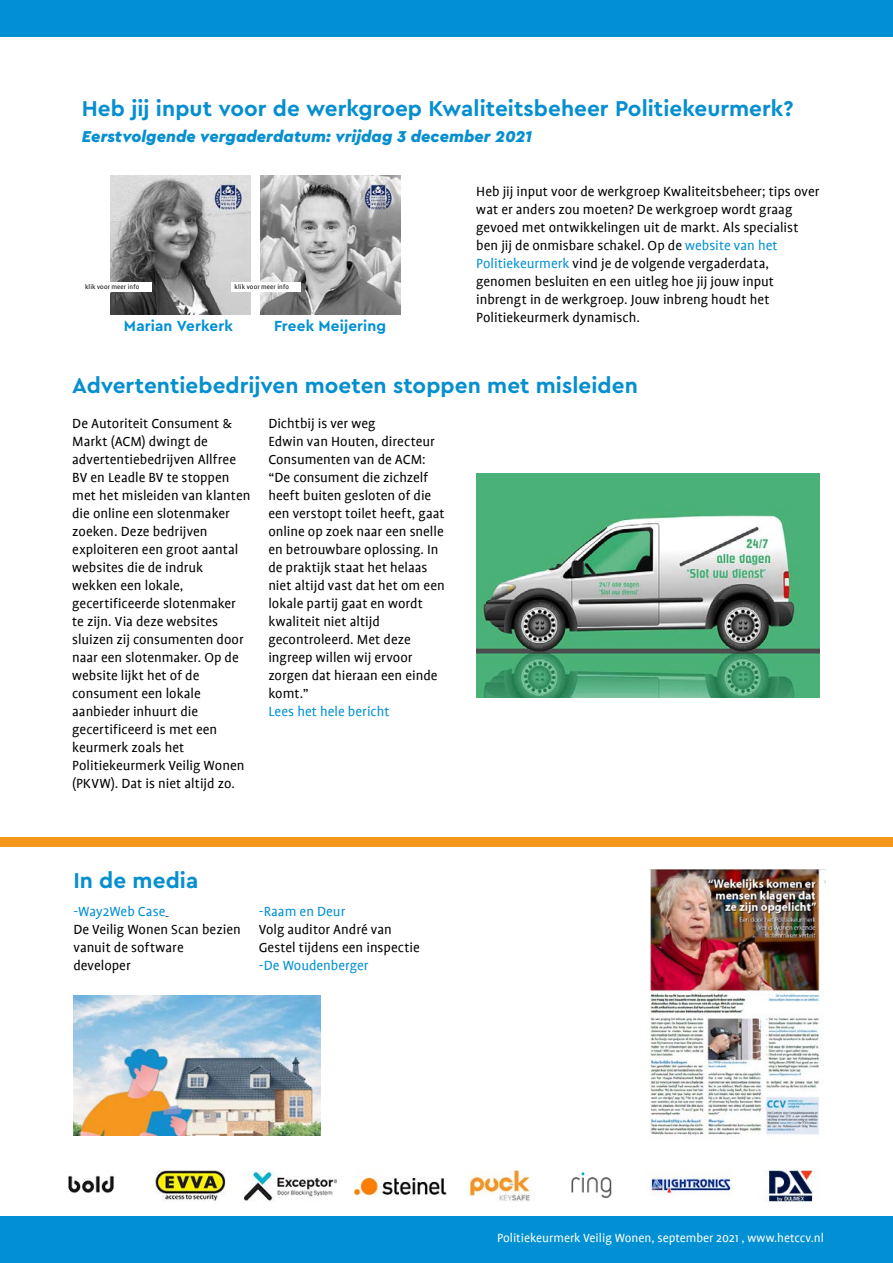
<style>
.page{position:relative;width:893px;height:1263px;background:#fff}
.page>*{position:absolute;margin:0;border:0;box-sizing:border-box;transform-origin:0 0}
.t1{font:700 22.5px "Cera Pro";letter-spacing:.005em;color:#068fcf}
.t2{font:italic 900 16.5px "Cera Pro";letter-spacing:.005em;color:#068fcf}
.t3{font:700 15.3px "Cera Pro";letter-spacing:.01em;color:#0090d3}
.t4{font:15px/18px "Profile";color:#000}
.t5{font:15px "Profile";color:#0090d3}
.t6{font:13.5px "Profile";color:#fff}
.t7{font:7.2px "Profile";letter-spacing:.02em;color:#000}
.s1{color:#0090d3}
</style>
<div class="page">
<div style="left:0;top:0;width:893px;height:37px;background:#0090d3"></div>
<div style="left:0;top:1216px;width:893px;height:47px;background:#0090d3"></div>
<img style="left:68px;top:1175px;width:46px;height:18px">
<img style="left:155px;top:1170px;width:76px;height:31px">
<img style="left:245px;top:1170px;width:91px;height:31px">
<img style="left:355px;top:1170px;width:91px;height:26px">
<img style="left:466px;top:1170px;width:146px;height:31px">
<img style="left:650px;top:1170px;width:82px;height:25px">
<img style="left:765px;top:1170px;width:50px;height:31px">
<img style="left:111px;top:175px;width:139px;height:140px">
<img style="left:260px;top:175px;width:140px;height:140px">
<div style="left:82px;top:282px;width:70px;height:10px;background:#fff"></div>
<div style="left:231px;top:282px;width:70px;height:10px;background:#fff"></div>
<img style="left:476px;top:473px;width:344px;height:224px">
<div style="left:0;top:838px;width:893px;height:9px;background:#f4971b"></div>
<img style="left:73px;top:995px;width:247px;height:140px">
<img style="left:650px;top:869px;width:175px;height:266px">
<h1 class="t1" style="left:82px;top:94px;width:713px">Heb jij input voor de werkgroep Kwaliteitsbeheer Politiekeurmerk?</h1>
<p class="t2" style="left:82px;top:125px;width:452px">Eerstvolgende vergaderdatum: vrijdag 3 december 2021</p>
<p class="t7" style="left:85px;top:283px;width:56px">klik voor meer info</p>
<p class="t7" style="left:235px;top:283px;width:56px">klik voor meer info</p>
<p class="t3" style="left:124px;top:316px;width:110px">Marian Verkerk</p>
<p class="t3" style="left:274px;top:316px;width:114px">Freek Meijering</p>
<p class="t4" style="left:476px;top:182px;width:345px">Heb jij input voor de werkgroep Kwaliteitsbeheer; tips over wat er anders zou moeten? De werkgroep wordt graag gevoed met ontwikkelingen uit de markt. Als specialist ben jij de onmisbare schakel. Op de <span class="s1">website van het Politiekeurmerk</span> vind je de volgende vergaderdata, genomen besluiten en een uitleg hoe jij jouw input inbrengt in de werkgroep. Jouw inbreng houdt het Politiekeurmerk dynamisch.</p>
<h1 class="t1" style="left:72px;top:370px;width:567px">Advertentiebedrijven moeten stoppen met misleiden</h1>
<p class="t4" style="left:72px;top:414px;width:180px">De Autoriteit Consument &amp;<br>Markt (ACM) dwingt de advertentiebedrijven Allfree<br>BV en Leadle BV te stoppen met het misleiden van klanten die online een slotenmaker zoeken. Deze bedrijven exploiteren een groot aantal websites die de indruk wekken een lokale, gecertificeerde slotenmaker te zijn. Via deze websites sluizen zij consumenten door naar een slotenmaker. Op de website lijkt het of de consument een lokale aanbieder inhuurt die gecertificeerd is met een keurmerk zoals het<br>Politiekeurmerk Veilig Wonen (PKVW). Dat is niet altijd zo.</p>
<p class="t4" style="left:268px;top:414px;width:178px">Dichtbij is ver weg<br>Edwin van Houten, directeur<br>Consumenten van de ACM: “De consument die zichzelf heeft buiten gesloten of die een verstopt toilet heeft, gaat online op zoek naar een snelle en betrouwbare oplossing. In de praktijk staat het helaas niet altijd vast dat het om een lokale partij gaat en wordt kwaliteit niet altijd gecontroleerd. Met deze ingreep willen wij ervoor zorgen dat hieraan een einde komt.”</p>
<p class="t5" style="left:268px;top:703px;width:123px">Lees het hele bericht</p>
<h1 class="t1" style="left:73px;top:865px;width:126px">In de media</h1>
<p class="t5" style="left:73px;top:903px;width:94px">-Way2Web Case</p>
<p class="t4" style="left:73px;top:920px;width:169px">De Veilig Wonen Scan bezien vanuit de software developer</p>
<p class="t5" style="left:259px;top:903px;width:88px">-Raam en Deur</p>
<p class="t4" style="left:259px;top:920px;width:163px">Volg auditor André van<br>Gestel tijdens een inspectie</p>
<p class="t5" style="left:259px;top:957px;width:111px">-De Woudenberger</p>
<p class="t6" style="left:497px;top:1231px;width:328px">Politiekeurmerk Veilig Wonen, september 2021 , www.hetccv.nl</p>
</div>
